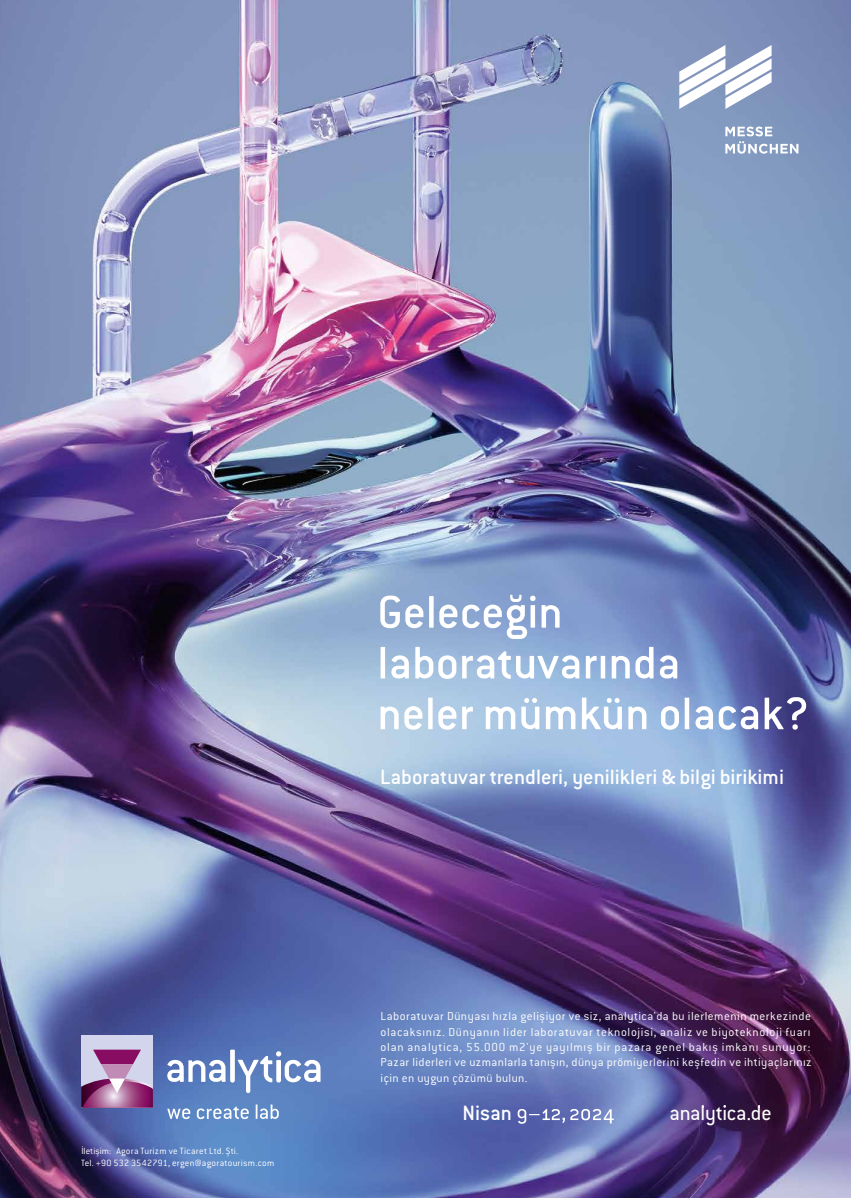
<style>
.page{position:relative;width:851px;height:1198px;background:#fff}
.page>*{position:absolute;margin:0;border:0;box-sizing:border-box;transform-origin:0 0}
.t1{font:500 50.12px/50.8px "Conduit Pro";color:#fff}
.t2{font:500 22.75px "Conduit Pro";color:#fff}
.t3{font:22.75px "Conduit Pro";letter-spacing:-.005em;color:#fff}
.t4{font:300 12.75px/15.4px "Conduit Pro";letter-spacing:.03em;color:#fff;text-align:justify}
.t5{font:300 10px/12px "Conduit Pro";letter-spacing:.025em;color:#fff}
</style>
<div class="page">
<img style="left:0;top:0;width:850px;height:1198px">
<svg style="left:679px;top:45px;width:92px;height:64px"></svg>
<svg style="left:725px;top:127px;width:73px;height:27px"></svg>
<svg style="left:167px;top:1049px;width:153px;height:44px"></svg>
<div style="left:81px;top:1035px;width:72px;height:72px;background:#d3d5ed"></div>
<svg style="left:81px;top:1049px;width:72px;height:58px"></svg>
<svg style="left:167px;top:1104px;width:112px;height:15px;background:#87a6d3"></svg>
<img style="left:701px;top:1105px;width:58px;height:2px">
<svg style="left:0;top:1196px;width:6px;height:2px"></svg>
<svg style="left:517px;top:1109px;width:96px;height:14px"></svg>
<p class="t5" style="left:81px;top:1145px;width:195px">İletişim: Agora Turizm ve Ticaret Ltd.¸Sti.<br>Tel. +90 532 3542791, ergen@agoratourism.com</p>
<h1 class="t1" style="left:377px;top:586px;width:433px">Geleceğin laboratuvarında<br>neler mümkün olacak?</h1>
<h2 class="t2" style="left:380px;top:764px;width:405px">Laboratuvar trendleri, yenilikleri &amp; bilgi birikimi</h2>
<p class="t4" style="left:380px;top:1009px;width:432px">Laboratuvar Dünyası hızla gelişiyor ve siz, analytica'da bu ilerlemenin merkezinde olacaksınız. Dünyanın lider laboratuvar teknolojisi, analiz ve biyoteknoloji fuarı olan analytica, 55.000 m2'ye yayılmış bir pazara genel bakış imkanı sunuyor:<br>Pazar liderleri ve uzmanlarla tanışın, dünya prömiyerlerini keşfedin ve ihtiyaçlarınız için en uygun çözümü bulun.</p>
<h2 class="t2" style="left:462px;top:1100px;width:51px">Nisan</h2>
<h2 class="t3" style="left:669px;top:1100px;width:103px">analytica.de</h2>
</div>
